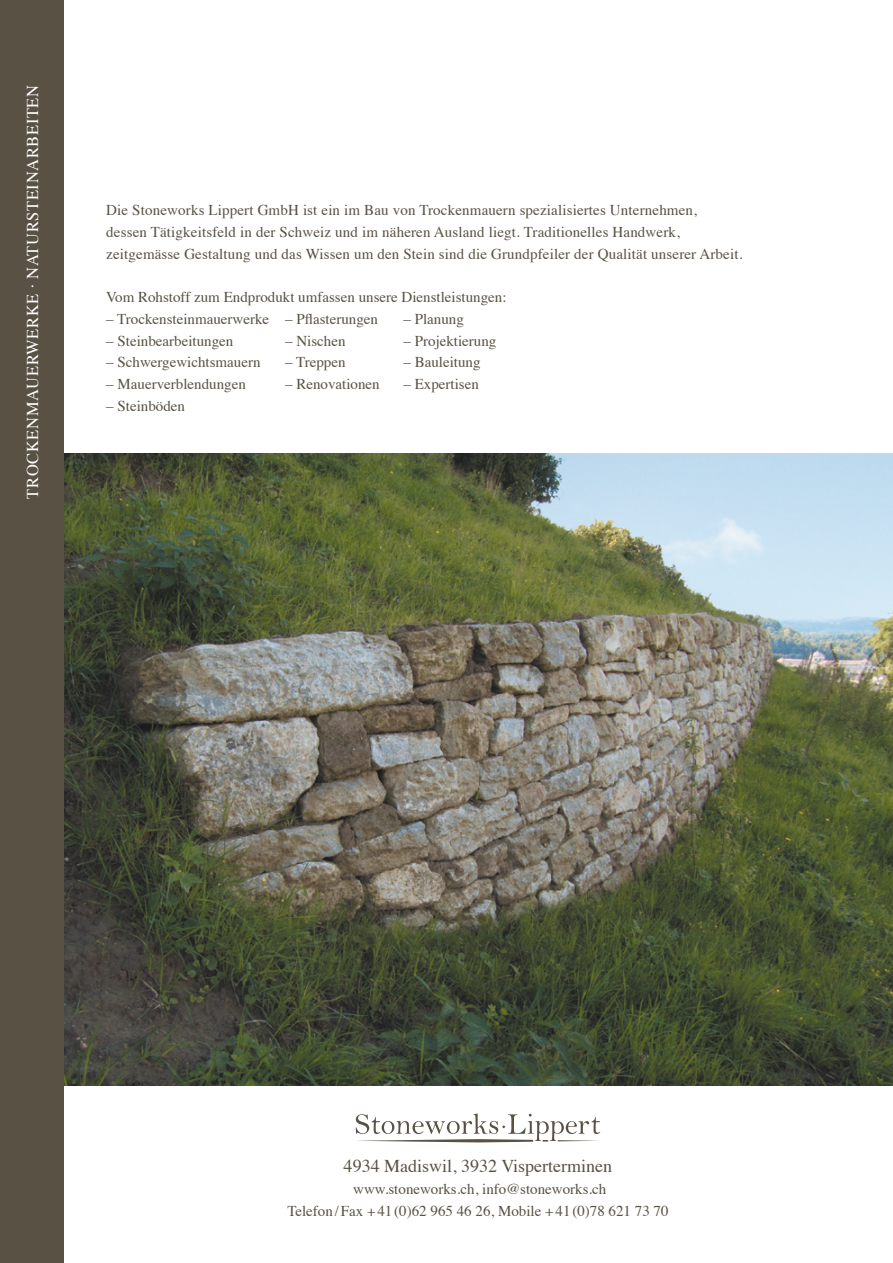
<style>
.page{position:relative;width:893px;height:1263px;background:#fff}
.page>*{position:absolute;margin:0;border:0;box-sizing:border-box;transform-origin:0 0}
.t1{font:18px "Times";color:#585144}
.t2{font:16.5px "Times";letter-spacing:.035em;color:#fff}
.t3{font:15px/21.8px "Times";color:#585144;text-align:center}
</style>
<div class="page">
<img style="left:64px;top:454px;width:829px;height:631px">
<div style="left:0;top:0;width:64px;height:1263px;background:#585144"></div>
<svg style="left:356px;top:1113px;width:244px;height:29px"></svg>
<p class="t2" style="left:17px;top:499px;width:415px;rotate:-90deg">TROCKENMAUERWERKE · NATURSTEINARBEITEN</p>
<p class="t3" style="left:106px;top:198px;width:638px;text-align:left">Die Stoneworks Lippert GmbH ist ein im Bau von Trockenmauern spezialisiertes Unternehmen,<br>dessen Tätigkeitsfeld in der Schweiz und im näheren Ausland liegt. Traditionelles Handwerk, zeitgemässe Gestaltung und das Wissen um den Stein sind die Grundpfeiler der Qualität unserer Arbeit.</p>
<p class="t3" style="left:106px;top:285px;width:402px">Vom Rohstoff zum Endprodukt umfassen unsere Dienstleistungen:</p>
<p class="t3" style="left:106px;top:307px;width:164px">– Trockensteinmauerwerke</p>
<p class="t3" style="left:106px;top:328px;width:129px">– Steinbearbeitungen</p>
<p class="t3" style="left:106px;top:350px;width:156px">– Schwergewichtsmauern</p>
<p class="t3" style="left:106px;top:372px;width:141px">– Mauerverblendungen</p>
<p class="t3" style="left:106px;top:394px;width:80px">– Steinböden</p>
<p class="t3" style="left:285px;top:307px;width:94px">– Pflasterungen</p>
<p class="t3" style="left:285px;top:328px;width:62px">– Nischen</p>
<p class="t3" style="left:285px;top:350px;width:62px">– Treppen</p>
<p class="t3" style="left:285px;top:372px;width:96px">– Renovationen</p>
<p class="t3" style="left:404px;top:307px;width:62px">– Planung</p>
<p class="t3" style="left:404px;top:328px;width:94px">– Projektierung</p>
<p class="t3" style="left:404px;top:350px;width:79px">– Bauleitung</p>
<p class="t3" style="left:404px;top:372px;width:77px">– Expertisen</p>
<p class="t1" style="left:344px;top:1149px;width:270px">4934 Madiswil, 3932 Visperterminen</p>
<p class="t3" style="left:287px;top:1177px;width:383px">www.stoneworks.ch, info@stoneworks.ch<br>Telefon/Fax +41(0)62 965 46 26, Mobile +41(0)78 621 73 70</p>
</div>
